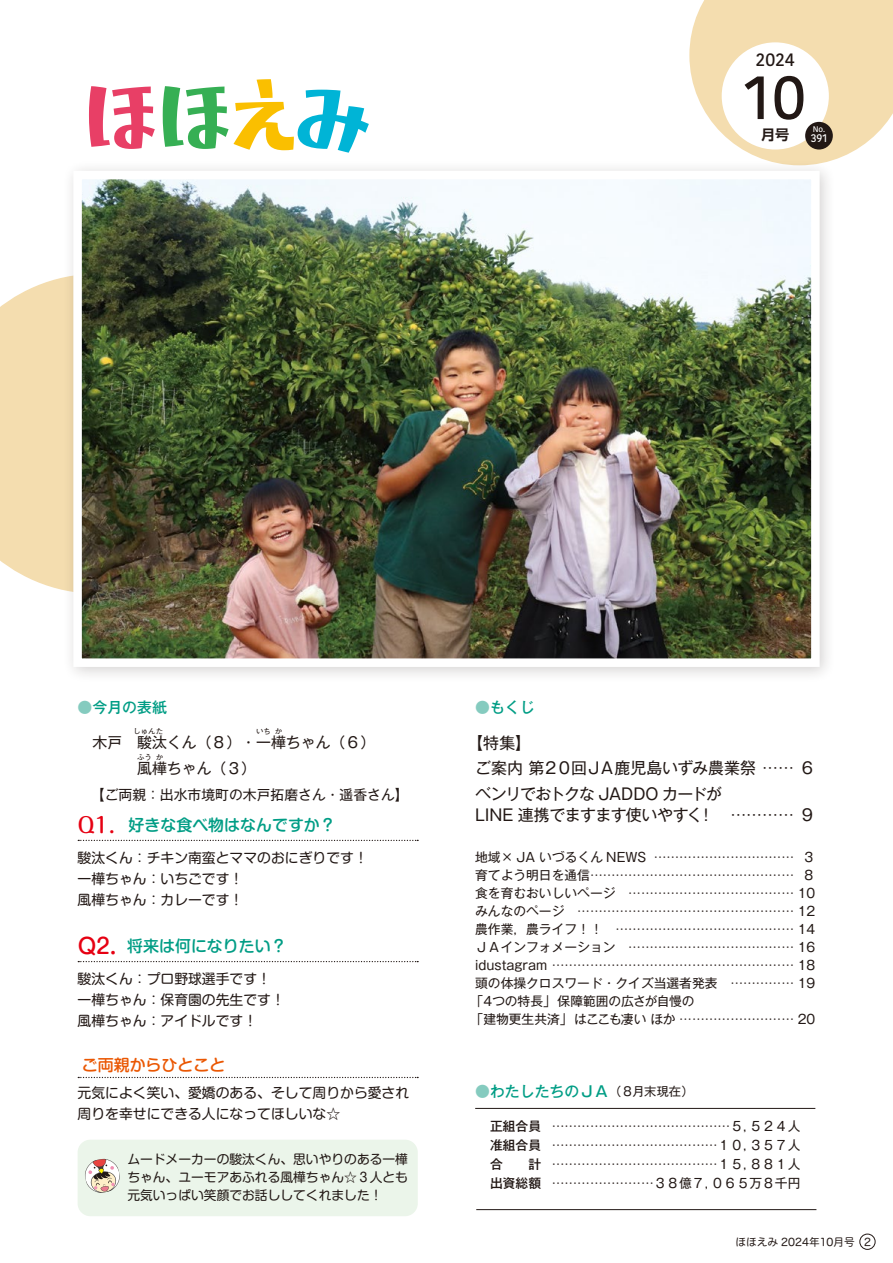
<style>
.page{position:relative;width:893px;height:1263px;background:#fff}
.page>*{position:absolute;margin:0;border:0;box-sizing:border-box;transform-origin:0 0}
.t1{font:78.3px "Otomanopee One";color:#e83f66}
.t2{font:500 61.8px "Kohinoor Devanagari";color:#221815}
.t3{font:500 21.3px "Maru Fo Pro";color:#e60012}
.t4{font:500 21.3px "Shin M Go Pro";color:#e60012}
.t5{font:500 18.15px "Kohinoor Devanagari";color:#221815}
.t6{font:15.9px/25.5px "Gothic MB101 Pr 5";letter-spacing:-.03em;color:#221815}
.t7{font:500 15.9px "Shin M Go Pro";color:#009d85}
.t8{font:500 15.9px "Shin M Go Pro";color:#ea5703}
.t9{font:14.85px "Gothic MB101 Pr 5";color:#221815}
.t10{font:500 14.85px "Gothic MB101 Pr 5";color:#009d85}
.t11{font:700 14.1px "Shin Go Pr 5 De";color:#221815}
.t12{font:13.8px/21.3px "Shin M Go Pro";color:#221815}
.t13{font:13.8px "Gothic MB101 Pr 5";color:#221815}
.t14{font:12.75px/18.1px "Gothic MB101 Pr 5";color:#221815}
.t15{font:12.75px/18.1px "Shin M Go Pro";color:#221815;text-align:justify}
.t16{font:500 12.75px "Gothic MB101 Pr 5";color:#221815}
.t17{font:12.15px "Gothic MB101 Pr 5";letter-spacing:-.02em;color:#221815}
.t18{font:500 11.1px "Kohinoor Devanagari";color:#fff}
.t19{font:10.65px "Hira Maru Pro W4";color:#221815}
.t20{font:10.65px "Hira Maru Pro N W4";color:#221815}
.t21{font:500 8.25px "Kohinoor Devanagari";color:#fff}
.t22{font:7.5px "Gothic MB101 Pr 5";color:#221815}
.s1{color:#36af54}
.s2{color:#fabf00}
.s3{color:#00b4d6}
.s4{color:#85cbbf}
</style>
<div class="page">
<svg style="left:689px;top:0;width:204px;height:160px;background:#f5e2bb"></svg>
<div style="left:722px;top:42px;width:107px;height:108px;background:#fff;border-radius:50%"></div>
<div style="left:805px;top:122px;width:28px;height:28px;background:#221815;border-radius:50%"></div>
<svg style="left:0;top:277px;width:63px;height:313px;background:#f4dfb5"></svg>
<div style="left:78px;top:1140px;width:340px;height:76px;background:#ebf5ea;border-radius:13px"></div>
<svg style="left:85px;top:1158px;width:35px;height:35px"></svg>
<div style="left:63px;top:160px;width:774px;height:523px;background:#221815;opacity:.2"></div>
<img style="left:83px;top:181px;width:727px;height:476px">
<div style="left:73px;top:171px;width:747px;height:496px;border:9px solid #fff"></div>
<svg style="left:78px;top:840px;width:340px;height:1px"></svg>
<svg style="left:78px;top:961px;width:340px;height:1px"></svg>
<svg style="left:78px;top:1077px;width:340px;height:1px"></svg>
<hr style="left:475px;top:1108px;width:340px;height:1px;background:#221815">
<hr style="left:476px;top:1209px;width:340px;height:1px;background:#221815">
<div style="left:859px;top:1234px;width:16px;height:16px;border:1px solid #221815;border-radius:50%"></div>
<h1 class="t1" style="left:85px;top:69px;width:288px">ほ<span class="s1">ほ</span><span class="s2">え</span><span class="s3">み</span></h1>
<h3 class="t5" style="left:756px;top:49px;width:40px">2024</h3>
<h2 class="t2" style="left:744px;top:62px;width:65px">10</h2>
<p class="t11" style="left:761px;top:123px;width:30px">月号</p>
<p class="t21" style="left:813px;top:124px;width:14px">No.</p>
<p class="t18" style="left:811px;top:132px;width:18px">391</p>
<p class="t10" style="left:78px;top:695px;width:91px"><span class="s4">●</span>今月の表紙</p>
<p class="t22" style="left:133px;top:724px;width:31px">しゅんた</p>
<p class="t22" style="left:256px;top:724px;width:16px">いち</p>
<p class="t22" style="left:275px;top:724px;width:9px">か</p>
<p class="t9" style="left:92px;top:756px;width:165px">　　　風樺ちゃん)３(</p>
<p class="t9" style="left:92px;top:730px;width:284px">木戸　駿汰くん（８）・一樺ちゃん)６(</p>
<p class="t22" style="left:137px;top:751px;width:16px">ふう</p>
<p class="t22" style="left:156px;top:751px;width:9px">か</p>
<p class="t13" style="left:91px;top:783px;width:319px">【ご両親：出水市境町の木戸拓磨さん・遥香さん【</p>
<p class="t7" style="left:129px;top:812px;width:209px">好きな食べ物はなんですか?</p>
<h3 class="t3" style="left:75px;top:808px;width:23px">Ｑ</h3>
<p class="t12" style="left:78px;top:845px;width:292px">駿汰くん：チキン南蛮とママのおにぎりです!一樺ちゃん：いちごです!<br>風樺ちゃん：カレーです!</p>
<p class="t7" style="left:127px;top:933px;width:161px">将来は何になりたい?</p>
<h3 class="t3" style="left:91px;top:808px;width:41px">１．</h3>
<h3 class="t4" style="left:76px;top:929px;width:23px">Ｑ</h3>
<p class="t12" style="left:78px;top:966px;width:209px">駿汰くん：プロ野球選手です!一樺ちゃん：保育園の先生です!風樺ちゃん：アイドルです!</p>
<p class="t8" style="left:82px;top:1052px;width:145px">ご両親からひとこと</p>
<p class="t12" style="left:78px;top:1080px;width:333px">元気によく笑い、愛嬌のある、そして周りから愛され周りを幸せにできる人になってほしいな☆</p>
<h3 class="t4" style="left:93px;top:929px;width:40px">２．</h3>
<p class="t15" style="left:127px;top:1149px;width:282px">ムードメーカーの駿汰くん、思いやりのある一樺ちゃん、ユーモアあふれる風樺ちゃん☆３人とも元気いっぱい笑顔でお話ししてくれました!</p>
<p class="t10" style="left:475px;top:695px;width:61px"><span class="s4">●</span>もくじ</p>
<p class="t6" style="left:475px;top:728px;width:342px;text-indent:-8px">【特集【<br>ご案内第２０回ＪＡ鹿児島いずみ農業祭 ...... ６ベンリでおトクな JADDO カードが</p>
<p class="t6" style="left:730px;top:801px;width:87px">............ ９</p>
<p class="t6" style="left:475px;top:801px;width:229px">LINE 連携でますます使いやすく</p>
<p class="t6" style="left:698px;top:801px;width:17px">!</p>
<p class="t14" style="left:475px;top:847px;width:173px">地域× JA いづるくん NEWS</p>
<p class="t14" style="left:654px;top:847px;width:142px">.................................</p>
<p class="t14" style="left:803px;top:847px;width:14px">３</p>
<p class="t14" style="left:628px;top:865px;width:189px;text-indent:-153px">育てよう明日を通信................................................ ....................................... 10</p>
<p class="t14" style="left:803px;top:865px;width:14px">８</p>
<p class="t14" style="left:577px;top:883px;width:240px;text-indent:-102px">食を育むおいしいページ................................................... 12</p>
<p class="t14" style="left:475px;top:901px;width:91px">みんなのページ</p>
<p class="t14" style="left:475px;top:919px;width:129px">農作業，農ライフ!!</p>
<p class="t14" style="left:615px;top:919px;width:201px">.......................................... 14</p>
<p class="t14" style="left:475px;top:937px;width:142px">ＪＡインフォメーション</p>
<p class="t14" style="left:475px;top:955px;width:342px">idustagram ......................................................... 18</p>
<p class="t14" style="left:730px;top:973px;width:87px">............... 19</p>
<p class="t14" style="left:628px;top:937px;width:189px">....................................... 16</p>
<p class="t14" style="left:471px;top:973px;width:346px;text-indent:5px">頭の体操クロスワード・クイズ当選者発表<br>「４つの特長」保障範囲の広さが自慢の<br>「建物更生共済」はここも凄いほか ........................... 20</p>
<p class="t10" style="left:475px;top:1079px;width:135px"><span class="s4">●</span>わたしたちのＪＡ</p>
<p class="t17" style="left:609px;top:1082px;width:86px">（８月末現在(</p>
<p class="t16" style="left:490px;top:1115px;width:53px">正組合員</p>
<p class="t14" style="left:552px;top:1116px;width:250px">……………………………………５，５２４人</p>
<p class="t16" style="left:490px;top:1134px;width:53px">准組合員</p>
<p class="t14" style="left:552px;top:1135px;width:250px">…………………………………１０，３５７人</p>
<p class="t16" style="left:490px;top:1153px;width:53px">合　　計</p>
<p class="t14" style="left:552px;top:1154px;width:250px">…………………………………１５，８８１人</p>
<p class="t16" style="left:490px;top:1173px;width:53px">出資総額</p>
<p class="t14" style="left:552px;top:1173px;width:250px">……………………３８億７, ０６５万８千円</p>
<p class="t19" style="left:736px;top:1232px;width:121px">ほほえみ 2024年10月号</p>
<p class="t20" style="left:864px;top:1232px;width:8px">2</p>
</div>
